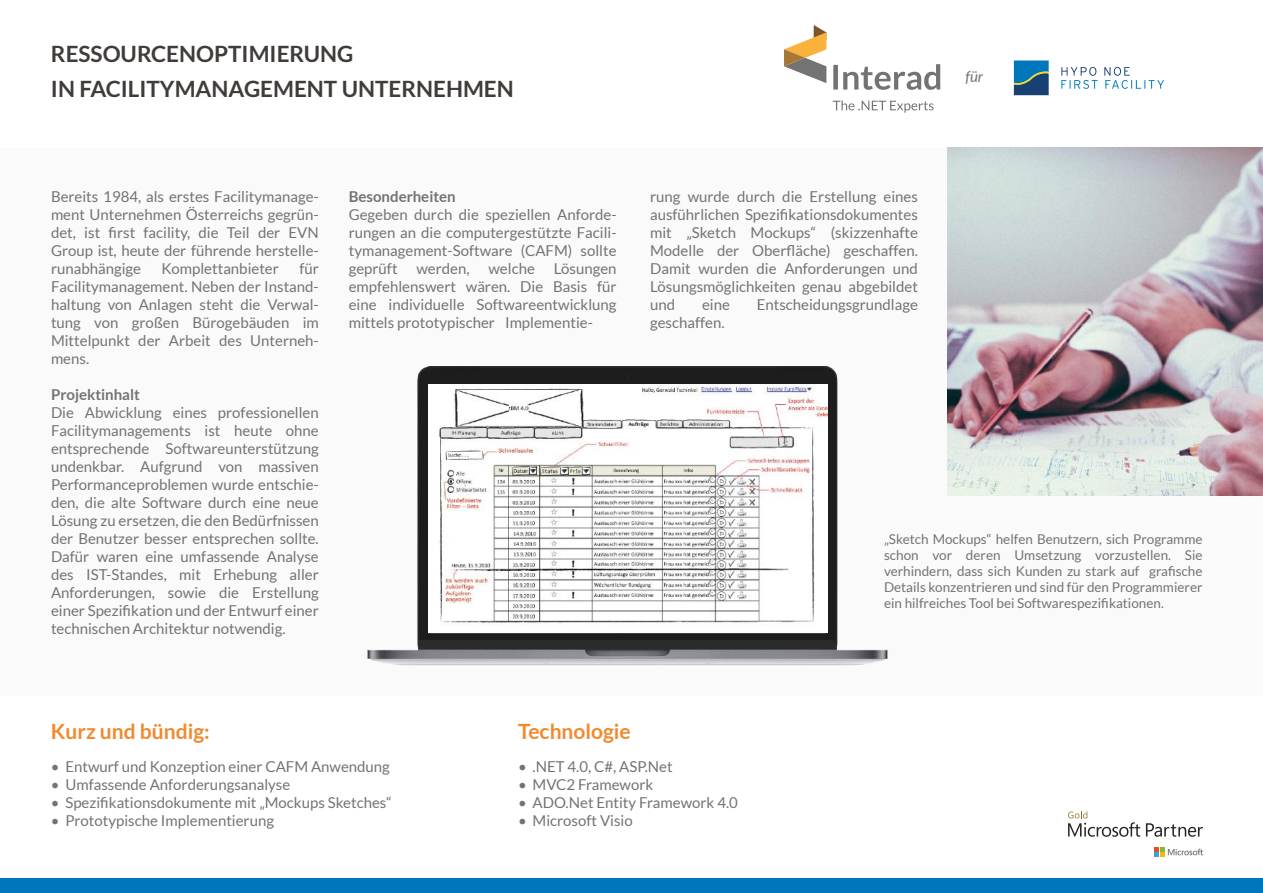
<style>
.page{position:relative;width:1263px;height:893px;background:#fff}
.page>*{position:absolute;margin:0;border:0;box-sizing:border-box;transform-origin:0 0}
.t1{font:700 22.5px/34.5px "Lato";color:#3f3c3a}
.t2{font:700 21px "Lato";color:#f18a2f}
.t3{font:15px/18px "Lato";color:#737373;text-align:justify}
.t4{font:700 15px "Lato";color:#737373}
.t5{font:italic 15px "Lato";color:#737373}
.t6{font:13.5px/16.2px "Lato";color:#737373;text-align:justify}
</style>
<div class="page">
<div style="left:0;top:148px;width:1263px;height:548px;background:#fafafb"></div>
<img style="left:947px;top:148px;width:315px;height:348px">
<div style="left:0;top:878px;width:1263px;height:15px;background:#0076bd"></div>
<svg style="left:1146px;top:823px;width:57px;height:14px"></svg>
<svg style="left:1154px;top:847px;width:49px;height:10px"></svg>
<svg style="left:1068px;top:811px;width:72px;height:26px"></svg>
<svg style="left:833px;top:64px;width:107px;height:26px"></svg>
<svg style="left:833px;top:100px;width:100px;height:13px"></svg>
<svg style="left:784px;top:25px;width:42px;height:58px"></svg>
<svg style="left:1014px;top:61px;width:35px;height:34px"></svg>
<svg style="left:1061px;top:67px;width:37px;height:22px"></svg>
<svg style="left:1104px;top:67px;width:60px;height:22px"></svg>
<img style="left:367px;top:366px;width:521px;height:300px">
<img style="left:428px;top:385px;width:399px;height:248px">
<h1 class="t1" style="left:51px;top:37px;width:464px">RESSOURCENOPTIMIERUNG<br>IN FACILITYMANAGEMENT UNTERNEHMEN</h1>
<p class="t5" style="left:965px;top:68px;width:19px">für</p>
<p class="t3" style="left:51px;top:187px;width:269px">Bereits 1984, als erstes Facilitymanage&shy;ment Unternehmen Österreichs gegrün&shy;det, ist first facility, die Teil der EVN Group ist, heute der führende herstelle&shy;runabhängige</p>
<p class="t3" style="left:162px;top:259px;width:119px">Komplettanbieter</p>
<p class="t3" style="left:51px;top:259px;width:269px;text-indent:248px">für Facilitymanagement. Neben der Instand&shy;haltung von Anlagen steht die Verwal&shy;tung von großen Bürogebäuden im Mittelpunkt der Arbeit des Unterneh&shy;mens.</p>
<p class="t4" style="left:51px;top:386px;width:90px">Projektinhalt</p>
<p class="t3" style="left:51px;top:403px;width:269px">Die Abwicklung eines professionellen Facilitymanagements ist heute ohne entsprechende Softwareunterstützung undenkbar. Aufgrund von massiven Performanceproblemen wurde entschie&shy;den, die alte Software durch eine neue Lösung zu ersetzen, die den Bedürfnissen der Benutzer besser entsprechen sollte.<br>Dafür waren eine umfassende Analyse des IST-Standes, mit Erhebung aller Anforderungen, sowie die Erstellung einer Spezifikation und der Entwurf einer technischen Architektur notwendig.</p>
<p class="t4" style="left:349px;top:188px;width:108px">Besonderheiten</p>
<p class="t3" style="left:349px;top:205px;width:269px">Gegeben durch die speziellen Anforde&shy;rungen an die computergestützte Facili&shy;tymanagement-Software (CAFM) sollte geprüft</p>
<p class="t3" style="left:416px;top:259px;width:55px">werden,</p>
<p class="t3" style="left:488px;top:259px;width:48px">welche</p>
<p class="t3" style="left:349px;top:259px;width:269px;text-indent:205px">Lösungen empfehlenswert wären. Die Basis für eine individuelle Softwareentwicklung mittels prototypischer Implementie-</p>
<p class="t3" style="left:650px;top:187px;width:269px">rung wurde durch die Erstellung eines ausführlichen Spezifikationsdokumentes mit „Sketch Mockups“ (skizzenhafte Modelle der Oberfläche) geschaffen.<br>Damit wurden die Anforderungen und Lösungsmöglichkeiten genau abgebildet und</p>
<p class="t3" style="left:702px;top:295px;width:29px">eine</p>
<p class="t3" style="left:757px;top:295px;width:163px">Entscheidungsgrundlage</p>
<p class="t3" style="left:650px;top:313px;width:76px">geschaffen.</p>
<p class="t6" style="left:884px;top:531px;width:320px">„Sketch Mockups“ helfen Benutzern, sich Programme schon vor deren Umsetzung vorzustellen. Sie verhindern, dass sich Kunden zu stark auf grafische Details konzentrieren und sind für den Programmierer ein hilfreiches Tool bei Softwarespezifikationen.</p>
<h2 class="t2" style="left:51px;top:719px;width:160px">Kurz und bündig:</h2>
<p class="t3" style="left:51px;top:757px;width:340px">• Entwurf und Konzeption einer CAFM Anwendung</p>
<p class="t3" style="left:51px;top:775px;width:241px">• Umfassende Anforderungsanalyse</p>
<p class="t3" style="left:51px;top:793px;width:342px">• Spezifikationsdokumente mit „Mockups Sketches“</p>
<p class="t3" style="left:51px;top:811px;width:225px">• Prototypische Implementierung</p>
<h2 class="t2" style="left:518px;top:719px;width:114px">Technologie</h2>
<p class="t3" style="left:518px;top:757px;width:156px">• .NET 4.0, C#, ASP.Net</p>
<p class="t3" style="left:518px;top:775px;width:137px">• MVC2 Framework</p>
<p class="t3" style="left:518px;top:793px;width:221px">• ADO.Net Entity Framework 4.0</p>
<p class="t3" style="left:518px;top:811px;width:116px">• Microsoft Visio</p>
</div>
